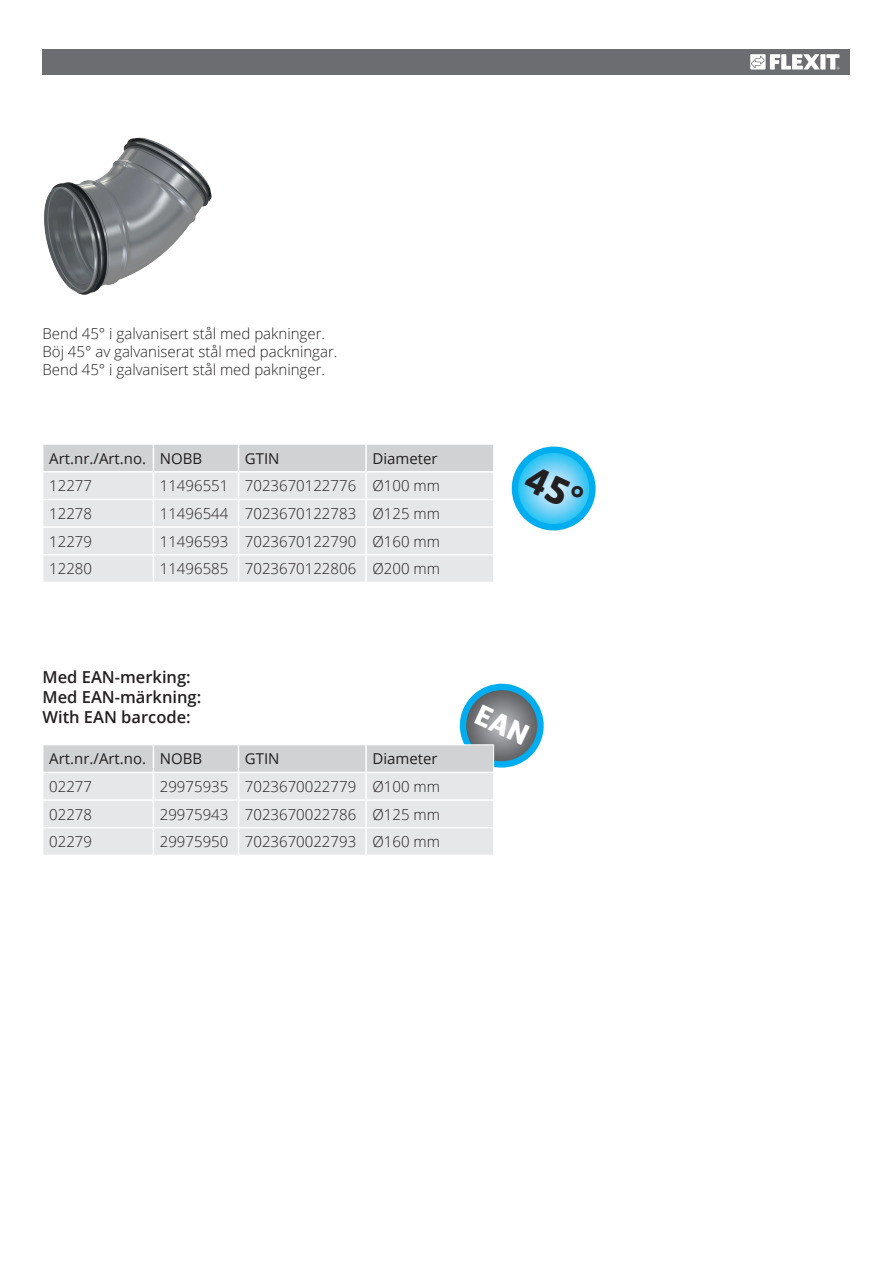
<style>
.page{position:relative;width:893px;height:1263px;background:#fff}
.page>*{position:absolute;margin:0;border:0;box-sizing:border-box;transform-origin:0 0}
.t1{font:600 16.5px/19.8px "Open Sans";color:#231f20}
.t2{font:300 15px/18px "Open Sans";color:#231f20}
.t3{font:15px "Open Sans";color:#231f20}
</style>
<div class="page">
<div style="left:43px;top:49px;width:807px;height:26px;background:#6c6d70"></div>
<div style="left:820px;top:54px;width:5px;height:16px;background:#fff"></div>
<svg style="left:826px;top:54px;width:13px;height:16px"></svg>
<svg style="left:750px;top:54px;width:70px;height:16px"></svg>
<img style="left:44px;top:138px;width:168px;height:157px">
<svg style="left:43px;top:683px;width:501px;height:172px"></svg>
<svg style="left:511px;top:446px;width:85px;height:85px"></svg>
<svg style="left:43px;top:444px;width:450px;height:138px;background:#e4e5e7"></svg>
<p class="t2" style="left:43px;top:324px;width:296px">Bend 45° i galvanisert stål med pakninger.<br>Böj 45° av galvaniserat stål med packningar.<br>Bend 45° i galvanisert stål med pakninger.</p>
<p class="t3" style="left:49px;top:448px;width:154px">Art.nr./Art.no. NOBB</p>
<p class="t3" style="left:245px;top:448px;width:36px">GTIN</p>
<p class="t3" style="left:372px;top:448px;width:67px">Diameter</p>
<p class="t2" style="left:49px;top:476px;width:44px">12277</p>
<p class="t2" style="left:160px;top:476px;width:282px">11496551 7023670122776 Ø100 mm</p>
<p class="t2" style="left:49px;top:504px;width:44px">12278</p>
<p class="t2" style="left:160px;top:504px;width:282px">11496544 7023670122783 Ø125 mm</p>
<p class="t2" style="left:49px;top:532px;width:44px">12279</p>
<p class="t2" style="left:160px;top:532px;width:282px">11496593 7023670122790 Ø160 mm</p>
<p class="t2" style="left:49px;top:559px;width:44px">12280</p>
<p class="t2" style="left:160px;top:559px;width:282px">11496585 7023670122806 Ø200 mm</p>
<p class="t1" style="left:43px;top:667px;width:160px">Med EAN-merking:<br>Med EAN-märkning:<br>With EAN barcode:</p>
<p class="t3" style="left:49px;top:749px;width:154px">Art.nr./Art.no. NOBB</p>
<p class="t3" style="left:245px;top:749px;width:36px">GTIN</p>
<p class="t3" style="left:372px;top:749px;width:67px">Diameter</p>
<p class="t2" style="left:49px;top:777px;width:44px">02277</p>
<p class="t2" style="left:160px;top:777px;width:282px">29975935 7023670022779 Ø100 mm</p>
<p class="t2" style="left:49px;top:805px;width:44px">02278</p>
<p class="t2" style="left:160px;top:805px;width:282px">29975943 7023670022786 Ø125 mm</p>
<p class="t2" style="left:49px;top:832px;width:44px">02279</p>
<p class="t2" style="left:160px;top:832px;width:282px">29975950 7023670022793 Ø160 mm</p>
</div>
